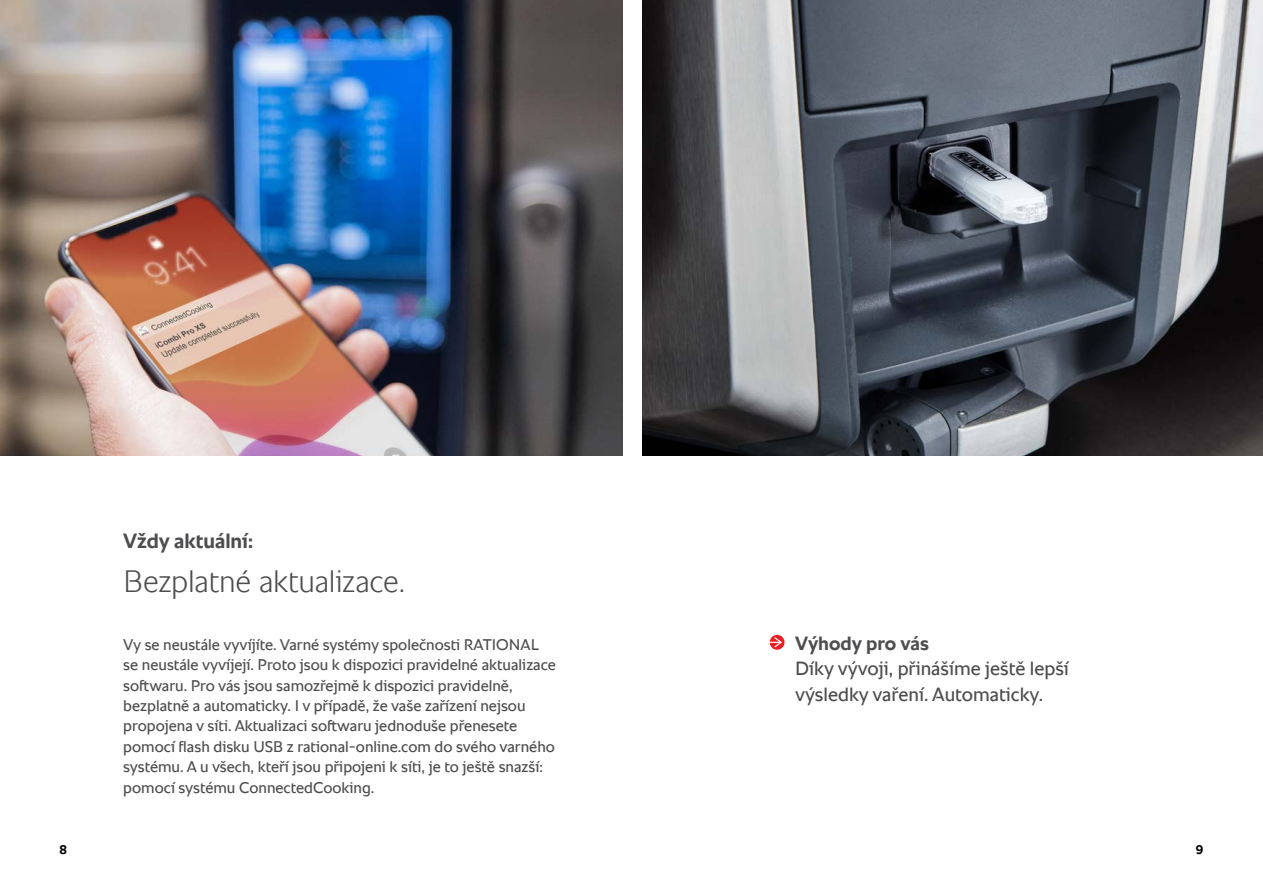
<style>
.page{position:relative;width:1263px;height:893px;background:#fff}
.page>*{position:absolute;margin:0;border:0;box-sizing:border-box;transform-origin:0 0}
.t1{font:300 31.5px "RATIONAL Sans TT";letter-spacing:-.01em;color:#4d4d4f}
.t2{font:700 21px "RATIONAL Sans TT";color:#4d4d4f}
.t3{font:19.5px/25.5px "RATIONAL Sans TT";color:#4d4d4f}
.t4{font:700 19.5px "RATIONAL Sans TT";color:#4d4d4f}
.t5{font:15.75px/20.4px "RATIONAL Sans TT";color:#4d4d4f}
.t6{font:700 12.75px "RATIONAL Sans TT";color:#000}
</style>
<div class="page">
<img style="left:0;top:0;width:622px;height:456px">
<img style="left:642px;top:0;width:621px;height:456px">
<svg style="left:770px;top:635px;width:14px;height:15px"></svg>
<h2 class="t2" style="left:123px;top:525px;width:131px">Vždy aktuální:</h2>
<h1 class="t1" style="left:123px;top:559px;width:283px">Bezplatné aktualizace.</h1>
<p class="t5" style="left:123px;top:634px;width:434px">Vy se neustále vyvíjíte. Varné systémy společnosti RATIONAL se neustále vyvíjejí. Proto jsou k dispozici pravidelné aktualizace softwaru. Pro vás jsou samozřejmě k dispozici pravidelně, bezplatně a automaticky. I v případě, že vaše zařízení nejsou propojena v síti. Aktualizaci softwaru jednoduše přenesete pomocí flash disku USB z rational-online.com do svého varného systému. A u všech, kteří jsou připojeni k síti, je to ještě snazší: pomocí systému ConnectedCooking.</p>
<p class="t4" style="left:795px;top:629px;width:135px">Výhody pro vás</p>
<p class="t3" style="left:795px;top:656px;width:275px">Díky vývoji, přinášíme ještě lepší výsledky vaření. Automaticky.</p>
<p class="t6" style="left:60px;top:840px;width:9px">8</p>
<p class="t6" style="left:1196px;top:840px;width:9px">9</p>
</div>
